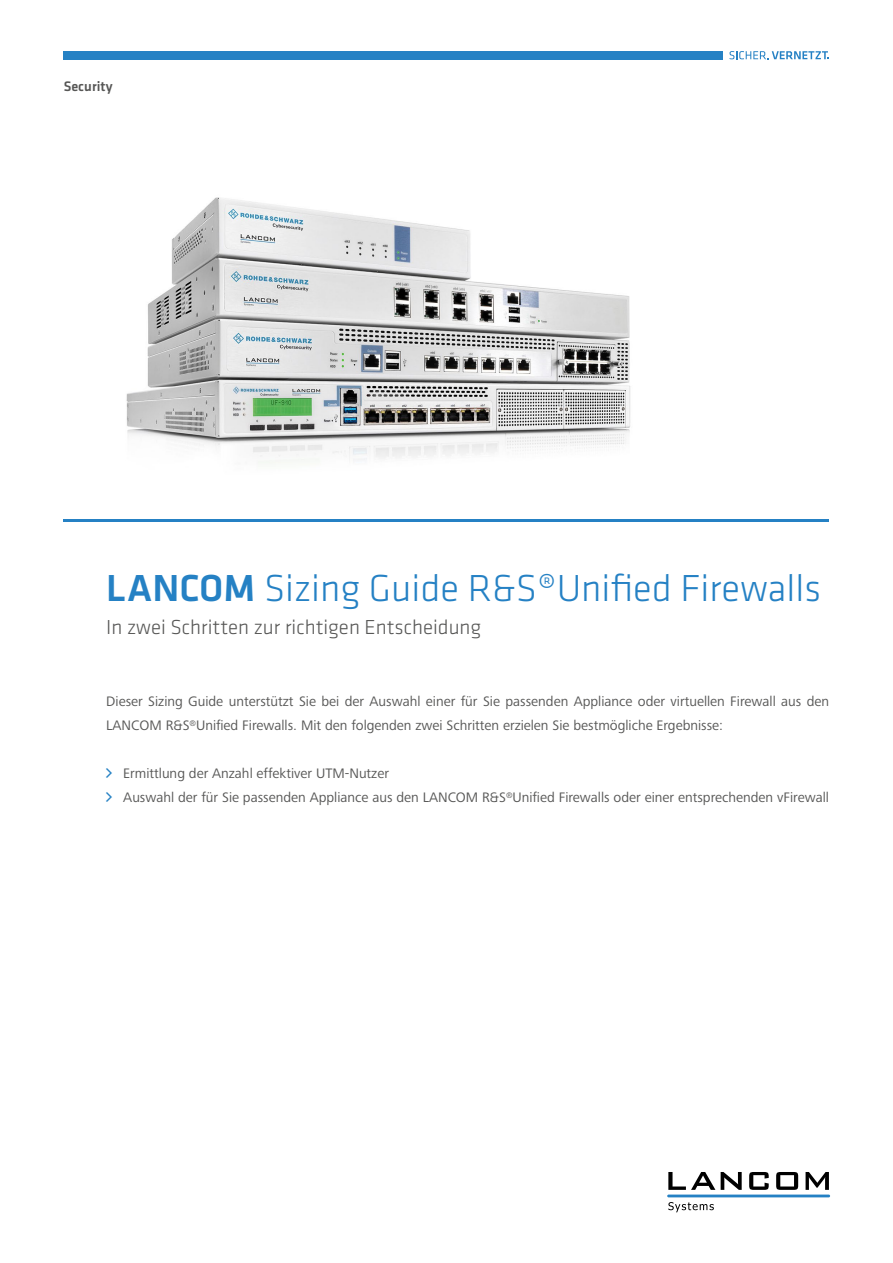
<style>
.page{position:relative;width:893px;height:1263px;background:#fff}
.page>*{position:absolute;margin:0;border:0;box-sizing:border-box;transform-origin:0 0}
.t1{font:300 39px "Klavika Basic";color:#2581c4}
.t2{font:300 21px "Klavika Basic";color:#575756}
.t3{font:14.25px/24px "Frutiger Next Pro";color:#575756}
.t4{font:500 14.25px "Klavika Basic";color:#575756}
.s1{font-weight:500}
</style>
<div class="page">
<svg style="left:668px;top:1172px;width:47px;height:18px"></svg>
<svg style="left:721px;top:1172px;width:21px;height:18px"></svg>
<svg style="left:749px;top:1172px;width:20px;height:18px"></svg>
<svg style="left:776px;top:1172px;width:22px;height:18px"></svg>
<svg style="left:806px;top:1172px;width:23px;height:18px"></svg>
<svg style="left:668px;top:1202px;width:46px;height:10px"></svg>
<hr style="left:667px;top:1194px;width:163px;height:3px;background:#2581c4">
<hr style="left:64px;top:519px;width:765px;height:3px;background:#2581c4">
<div style="left:64px;top:51px;width:659px;height:9px;background:#2581c4"></div>
<svg style="left:729px;top:51px;width:100px;height:8px"></svg>
<img style="left:126px;top:197px;width:505px;height:267px">
<p class="t4" style="left:64px;top:77px;width:50px">Security</p>
<h1 class="t1" style="left:106px;top:564px;width:716px"><span class="s1">LANCOM</span> Sizing Guide R&amp;S®Unified Firewalls</h1>
<h2 class="t2" style="left:106px;top:614px;width:377px">In zwei Schritten zur richtigen Entscheidung</h2>
<p class="t3" style="left:106px;top:690px;width:724px">Dieser Sizing Guide unterstützt Sie bei der Auswahl einer für Sie passenden Appliance oder virtuellen Firewall aus den<br>LANCOM R&amp;S<sup>®</sup>Unified Firewalls. Mit den folgenden zwei Schritten erzielen Sie bestmögliche Ergebnisse:</p>
<p class="t3" style="left:123px;top:762px;width:707px">Ermittlung der Anzahl effektiver UTM-Nutzer<br>Auswahl der für Sie passenden Appliance aus den LANCOM R&amp;S<sup>®</sup>Unified Firewalls oder einer entsprechenden vFirewall</p>
</div>
